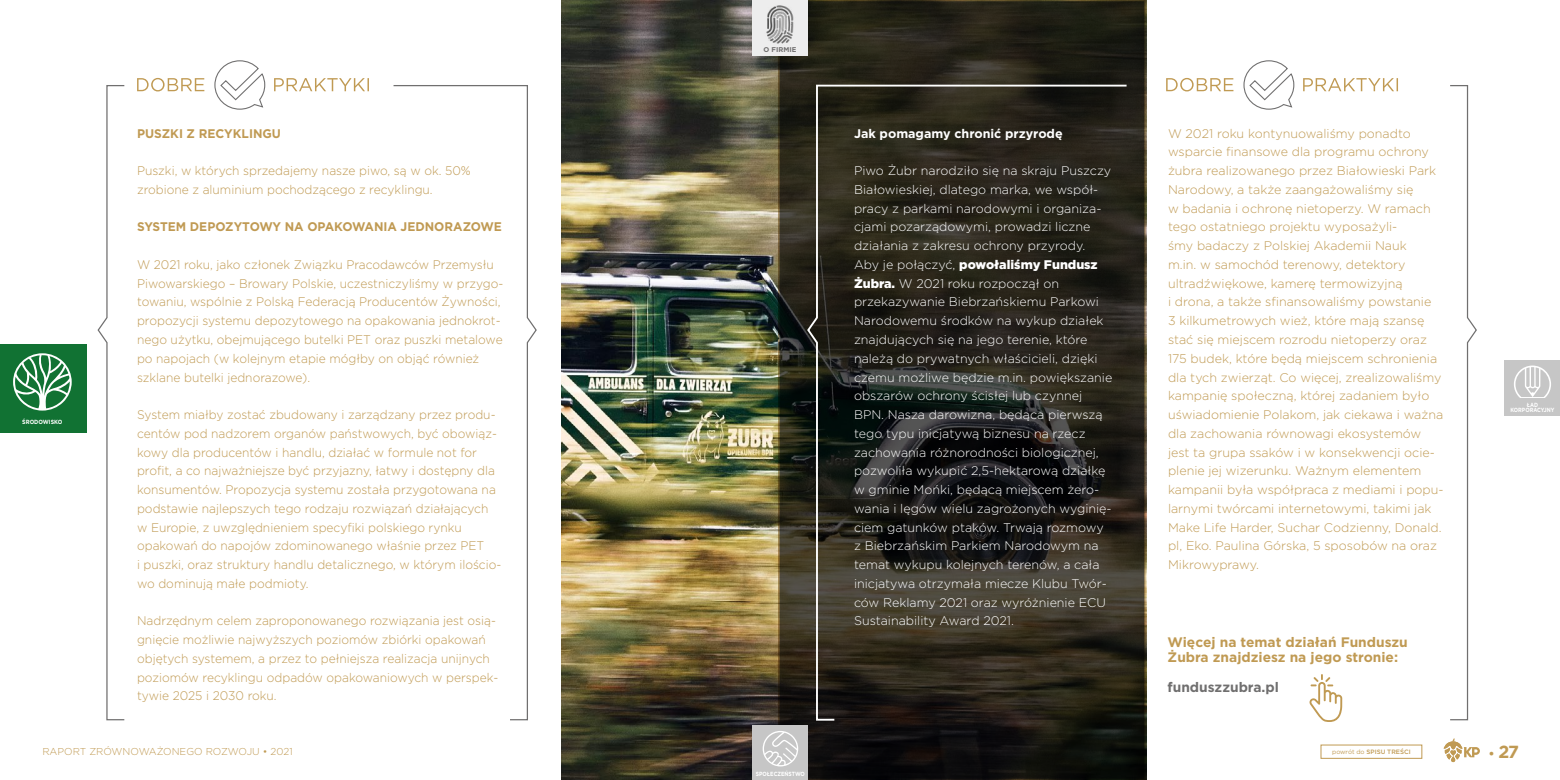
<style>
.page{position:relative;width:1560px;height:780px;background:#fff}
.page>*{position:absolute;margin:0;border:0;box-sizing:border-box;transform-origin:0 0}
.t1{font:700 17.5px "Gotham";color:#c09a53}
.t2{font:700 13.75px/15px "Gotham";color:#c09a53}
.t3{font:700 13.75px "Gotham";color:#706f6f}
.t4{font:300 12.5px/18.8px "Gotham";color:#c09a53;scale:.96 1}
.t5{font:300 12.5px/18.8px "Gotham";color:#c09a53}
.t6{font:300 12.5px/18.8px "Gotham";color:#fff}
.t7{font:700 12.5px "Gotham";color:#c09a53;scale:.96 1}
.t8{font:700 12.5px "Gotham";color:#fff}
.t9{font:300 10px "Gotham";color:#c09a53}
.t10{font:700 6.88px "Gotham";color:#706f6f}
.t11{font:500 6.25px "Gotham";color:#c09a53}
.t12{font:700 6px/5.6px "Gotham";color:#fff;text-align:center;scale:.85 1}
.t13{font:700 6px "Gotham";color:#fff;scale:.9 1}
.s1{font-weight:900}
.s2{font-weight:400}
.s3{font-size:12.5px}
</style>
<div class="page">
<img style="left:562px;top:0;width:216px;height:780px">
<svg style="left:780px;top:2px;width:363px;height:776px;background:#211f17"></svg>
<svg style="left:97px;top:85px;width:440px;height:636px"></svg>
<svg style="left:1450px;top:85px;width:27px;height:636px"></svg>
<svg style="left:1309px;top:674px;width:32px;height:48px"></svg>
<svg style="left:137px;top:60px;width:232px;height:50px"></svg>
<svg style="left:1166px;top:60px;width:231px;height:50px"></svg>
<svg style="left:806px;top:84px;width:322px;height:637px;background:#2a271f"></svg>
<svg style="left:1443px;top:738px;width:36px;height:24px"></svg>
<div style="left:752px;top:0;width:55px;height:55px;background:#ededed"></div>
<img style="left:766px;top:5px;width:28px;height:39px">
<div style="left:0;top:344px;width:87px;height:88px;background:#117233"></div>
<svg style="left:13px;top:353px;width:59px;height:57px"></svg>
<div style="left:752px;top:725px;width:55px;height:55px;background:#c6c6c6"></div>
<svg style="left:762px;top:731px;width:36px;height:35px"></svg>
<div style="left:1504px;top:361px;width:55px;height:55px;background:#c6c6c6"></div>
<svg style="left:1514px;top:365px;width:36px;height:33px"></svg>
<p class="t13" style="left:22px;top:417px;width:46px">ŚRODOWISKO</p>
<p class="t7" style="left:137px;top:125px;width:151px">PUSZKI Z RECYKLINGU</p>
<p class="t4" style="left:137px;top:161px;width:349px">Puszki, w których sprzedajemy nasze piwo, są w ok. 50% zrobione z aluminium pochodzącego z recyklingu.</p>
<p class="t7" style="left:137px;top:219px;width:381px">SYSTEM DEPOZYTOWY NA OPAKOWANIA JEDNORAZOWE</p>
<p class="t4" style="left:137px;top:255px;width:383px">W 2021 roku, jako członek Związku Pracodawców Przemysłu Piwowarskiego – Browary Polskie, uczestniczyliśmy w przygo&shy;towaniu, wspólnie z Polską Federacją Producentów Żywności, propozycji systemu depozytowego na opakowania jednokrot&shy;nego użytku, obejmującego butelki PET oraz puszki metalowe po napojach (w kolejnym etapie mógłby on objąć również szklane butelki jednorazowe).</p>
<p class="t4" style="left:137px;top:405px;width:381px">System miałby zostać zbudowany i zarządzany przez produ&shy;centów pod nadzorem organów państwowych, być obowiąz&shy;kowy dla producentów i handlu, działać w formule not for profit, a co najważniejsze być przyjazny, łatwy i dostępny dla konsumentów. Propozycja systemu została przygotowana na podstawie najlepszych tego rodzaju rozwiązań działających w Europie, z uwzględnieniem specyfiki polskiego rynku opakowań do napojów zdominowanego właśnie przez PET<br>i puszki, oraz struktury handlu detalicznego, w którym ilościo&shy;wo dominują małe podmioty.</p>
<p class="t4" style="left:137px;top:611px;width:377px">Nadrzędnym celem zaproponowanego rozwiązania jest osią&shy;gnięcie możliwie najwyższych poziomów zbiórki opakowań objętych systemem, a przez to pełniejsza realizacja unijnych poziomów recyklingu odpadów opakowaniowych w perspek&shy;tywie 2025 i 2030 roku.</p>
<p class="t10" style="left:763px;top:45px;width:34px">O FIRMIE</p>
<p class="t8" style="left:853px;top:125px;width:210px">Jak pomagamy chronić przyrodę</p>
<p class="t6" style="left:853px;top:161px;width:260px">Piwo Żubr narodziło się na skraju Puszczy Białowieskiej, dlatego marka, we współ&shy;pracy z parkami narodowymi i organiza&shy;cjami pozarządowymi, prowadzi liczne działania z zakresu ochrony przyrody.<br>Aby je połączyć, <span class="s1">powołaliśmy Fundusz Żubra.</span> W 2021 roku rozpoczął on przekazywanie Biebrzańskiemu Parkowi Narodowemu środków na wykup działek znajdujących się na jego terenie, które należą do prywatnych właścicieli, dzięki czemu możliwe będzie m.in. powiększanie obszarów ochrony ścisłej lub czynnej BPN. Nasza darowizna, będąca pierwszą tego typu inicjatywą biznesu na rzecz zachowania różnorodności biologicznej, pozwoliła wykupić 2,5-hektarową działkę w gminie Mońki, będącą miejscem żero&shy;wania i lęgów wielu zagrożonych wyginię&shy;ciem gatunków ptaków. Trwają rozmowy z Biebrzańskim Parkiem Narodowym na temat wykupu kolejnych terenów, a cała inicjatywa otrzymała miecze Klubu Twór&shy;ców Reklamy 2021 oraz wyróżnienie ECU Sustainability Award 2021.</p>
<p class="t5" style="left:1167px;top:123px;width:277px">W 2021 roku kontynuowaliśmy ponadto wsparcie finansowe dla programu ochrony żubra realizowanego przez Białowieski Park Narodowy, a także zaangażowaliśmy się<br>w badania i ochronę nietoperzy. W ramach tego ostatniego projektu wyposażyli-<br>śmy badaczy z Polskiej Akademii Nauk<br>m.in. w samochód terenowy, detektory ultradźwiękowe, kamerę termowizyjną<br>i drona, a także sfinansowaliśmy powstanie<br>3 kilkumetrowych wież, które mają szansę stać się miejscem rozrodu nietoperzy oraz 175 budek, które będą miejscem schronienia dla tych zwierząt. Co więcej, zrealizowaliśmy kampanię społeczną, której zadaniem było uświadomienie Polakom, jak ciekawa i ważna dla zachowania równowagi ekosystemów jest ta grupa ssaków i w konsekwencji ocie&shy;plenie jej wizerunku. Ważnym elementem kampanii była współpraca z mediami i popu&shy;larnymi twórcami internetowymi, takimi jak Make Life Harder, Suchar Codzienny, Donald. pl, Eko. Paulina Górska, 5 sposobów na oraz Mikrowyprawy.</p>
<p class="t2" style="left:1167px;top:635px;width:242px">Więcej na temat działań Funduszu<br>Żubra znajdziesz na jego stronie:</p>
<p class="t3" style="left:1167px;top:678px;width:113px">funduszzubra.pl</p>
<p class="t12" style="left:1510px;top:401px;width:53px">ŁAD<br>KORPORACYJNY</p>
<p class="t9" style="left:42px;top:744px;width:252px">RAPORT ZRÓWNOWAŻONEGO ROZWOJU • 2021</p>
<p class="t11" style="left:1331px;top:747px;width:80px"><span class="s2">powrót do</span> SPISU TREŚCI</p>
<h1 class="t1" style="left:1488px;top:740px;width:32px"><span class="s3">•</span> 27</h1>
<p class="t12" style="left:756px;top:770px;width:59px">SPOŁECZEŃSTWO</p>
</div>
